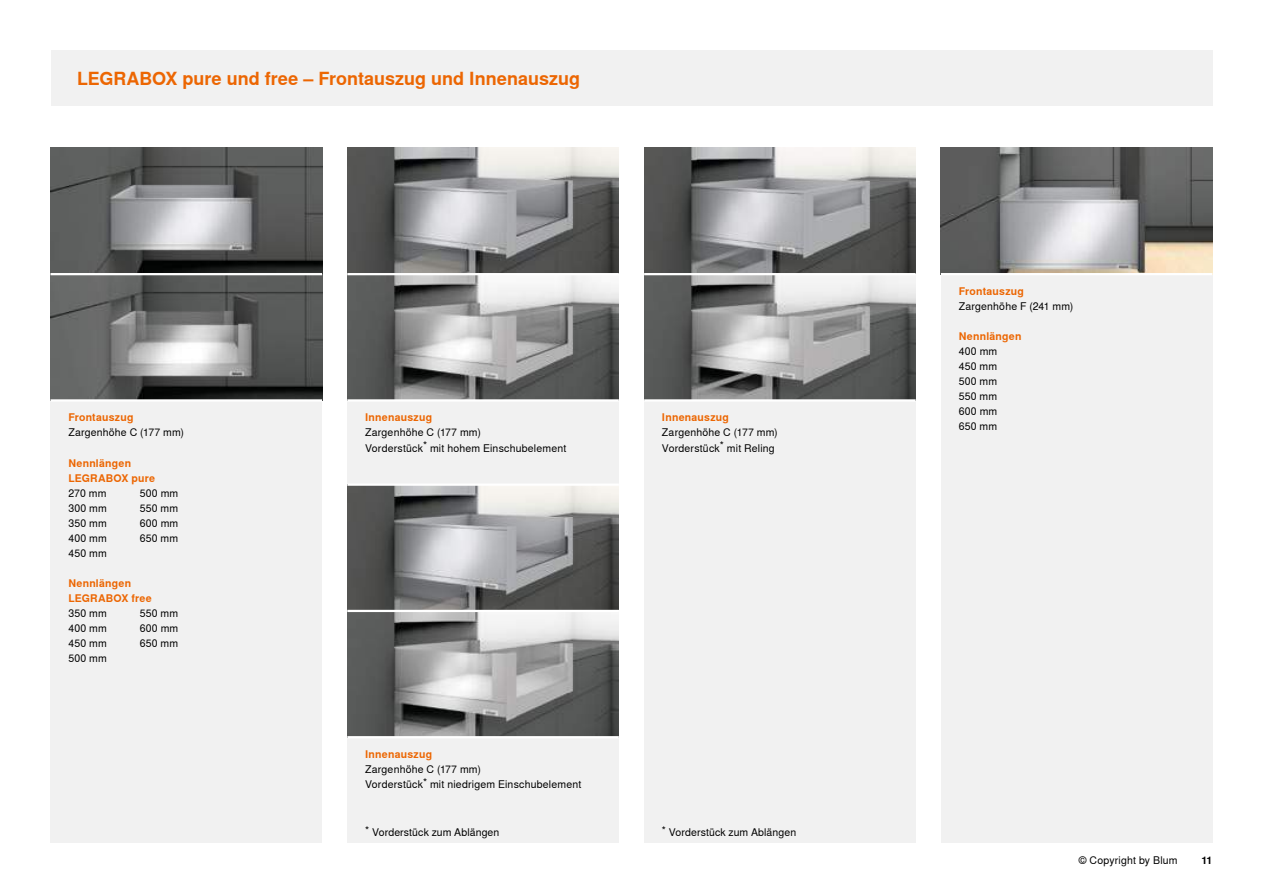
<style>
.page{position:relative;width:1263px;height:893px;background:#fff}
.page>*{position:absolute;margin:0;border:0;box-sizing:border-box;transform-origin:0 0}
.t1{font:700 18px "Nimbus Sans Global";color:#ec6602}
.t2{font:10.5px/15px "Nimbus Sans Global";letter-spacing:.015em;color:#000}
.t3{font:700 10.5px/15px "Nimbus Sans Global";letter-spacing:.025em;color:#ec6602}
.t4{font:700 10.5px "Nimbus Sans Global";color:#000}
</style>
<div class="page">
<div style="left:51px;top:337px;width:271px;height:505px;background:#f0f0f0"></div>
<div style="left:941px;top:274px;width:271px;height:568px;background:#f0f0f0"></div>
<div style="left:644px;top:400px;width:272px;height:442px;background:#f0f0f0"></div>
<div style="left:347px;top:400px;width:272px;height:85px;background:#f0f0f0"></div>
<div style="left:347px;top:737px;width:272px;height:105px;background:#f0f0f0"></div>
<div style="left:51px;top:51px;width:1161px;height:55px;background:#f0f0f0"></div>
<img style="left:51px;top:148px;width:271px;height:251px">
<img style="left:941px;top:148px;width:271px;height:125px">
<img style="left:347px;top:148px;width:272px;height:251px">
<img style="left:347px;top:486px;width:272px;height:250px">
<img style="left:644px;top:148px;width:272px;height:251px">
<hr style="left:51px;top:273px;width:271px;height:2px;background:#fff">
<hr style="left:51px;top:399px;width:271px;height:3px;background:#fff">
<hr style="left:347px;top:273px;width:272px;height:2px;background:#fff">
<hr style="left:644px;top:273px;width:272px;height:2px;background:#fff">
<hr style="left:941px;top:273px;width:271px;height:2px;background:#fff">
<hr style="left:347px;top:399px;width:272px;height:3px;background:#fff">
<hr style="left:347px;top:483px;width:272px;height:3px;background:#fff">
<hr style="left:347px;top:736px;width:272px;height:2px;background:#fff">
<hr style="left:347px;top:610px;width:272px;height:2px;background:#fff">
<hr style="left:644px;top:399px;width:272px;height:3px;background:#fff">
<h1 class="t1" style="left:77px;top:68px;width:504px">LEGRABOX pure und free – Frontauszug und Innenauszug</h1>
<p class="t3" style="left:68px;top:410px;width:67px">Frontauszug</p>
<p class="t2" style="left:68px;top:425px;width:117px">Zargenhöhe C (177 mm)</p>
<p class="t3" style="left:68px;top:455px;width:88px">Nennlängen<br>LEGRABOX pure</p>
<p class="t2" style="left:68px;top:485px;width:40px">270 mm</p>
<p class="t2" style="left:140px;top:485px;width:40px">500 mm</p>
<p class="t2" style="left:68px;top:500px;width:40px">300 mm</p>
<p class="t2" style="left:140px;top:500px;width:40px">550 mm</p>
<p class="t2" style="left:68px;top:515px;width:40px">350 mm</p>
<p class="t2" style="left:140px;top:515px;width:40px">600 mm</p>
<p class="t2" style="left:68px;top:530px;width:40px">400 mm</p>
<p class="t2" style="left:140px;top:530px;width:40px">650 mm</p>
<p class="t2" style="left:68px;top:545px;width:40px">450 mm</p>
<p class="t3" style="left:68px;top:575px;width:85px">Nennlängen<br>LEGRABOX free</p>
<p class="t2" style="left:68px;top:605px;width:40px">350 mm</p>
<p class="t2" style="left:140px;top:605px;width:40px">550 mm</p>
<p class="t2" style="left:68px;top:620px;width:40px">400 mm</p>
<p class="t2" style="left:140px;top:620px;width:40px">600 mm</p>
<p class="t2" style="left:68px;top:635px;width:40px">450 mm</p>
<p class="t2" style="left:140px;top:635px;width:40px">650 mm</p>
<p class="t2" style="left:68px;top:650px;width:40px">500 mm</p>
<p class="t3" style="left:365px;top:410px;width:68px">Innenauszug</p>
<p class="t2" style="left:365px;top:425px;width:203px">Zargenhöhe C (177 mm)<br>Vorderstück* mit hohem Einschubelement</p>
<p class="t3" style="left:662px;top:410px;width:68px">Innenauszug</p>
<p class="t2" style="left:662px;top:425px;width:117px">Zargenhöhe C (177 mm)<br>Vorderstück* mit Reling</p>
<p class="t3" style="left:365px;top:747px;width:68px">Innenauszug</p>
<p class="t2" style="left:365px;top:762px;width:218px">Zargenhöhe C (177 mm)<br>Vorderstück* mit niedrigem Einschubelement</p>
<p class="t2" style="left:365px;top:825px;width:136px">* Vorderstück zum Ablängen</p>
<p class="t2" style="left:669px;top:825px;width:129px">Vorderstück zum Ablängen</p>
<p class="t2" style="left:662px;top:822px;width:6px">*</p>
<p class="t3" style="left:959px;top:284px;width:67px">Frontauszug</p>
<p class="t2" style="left:959px;top:299px;width:116px">Zargenhöhe F (241 mm)</p>
<p class="t3" style="left:959px;top:329px;width:64px">Nennlängen</p>
<p class="t2" style="left:959px;top:344px;width:40px;text-align:justify">400 mm 450 mm 500 mm 550 mm 600 mm 650 mm</p>
<p class="t2" style="left:1079px;top:852px;width:100px">© Copyright by Blum</p>
<p class="t4" style="left:1201px;top:854px;width:13px">11</p>
</div>
